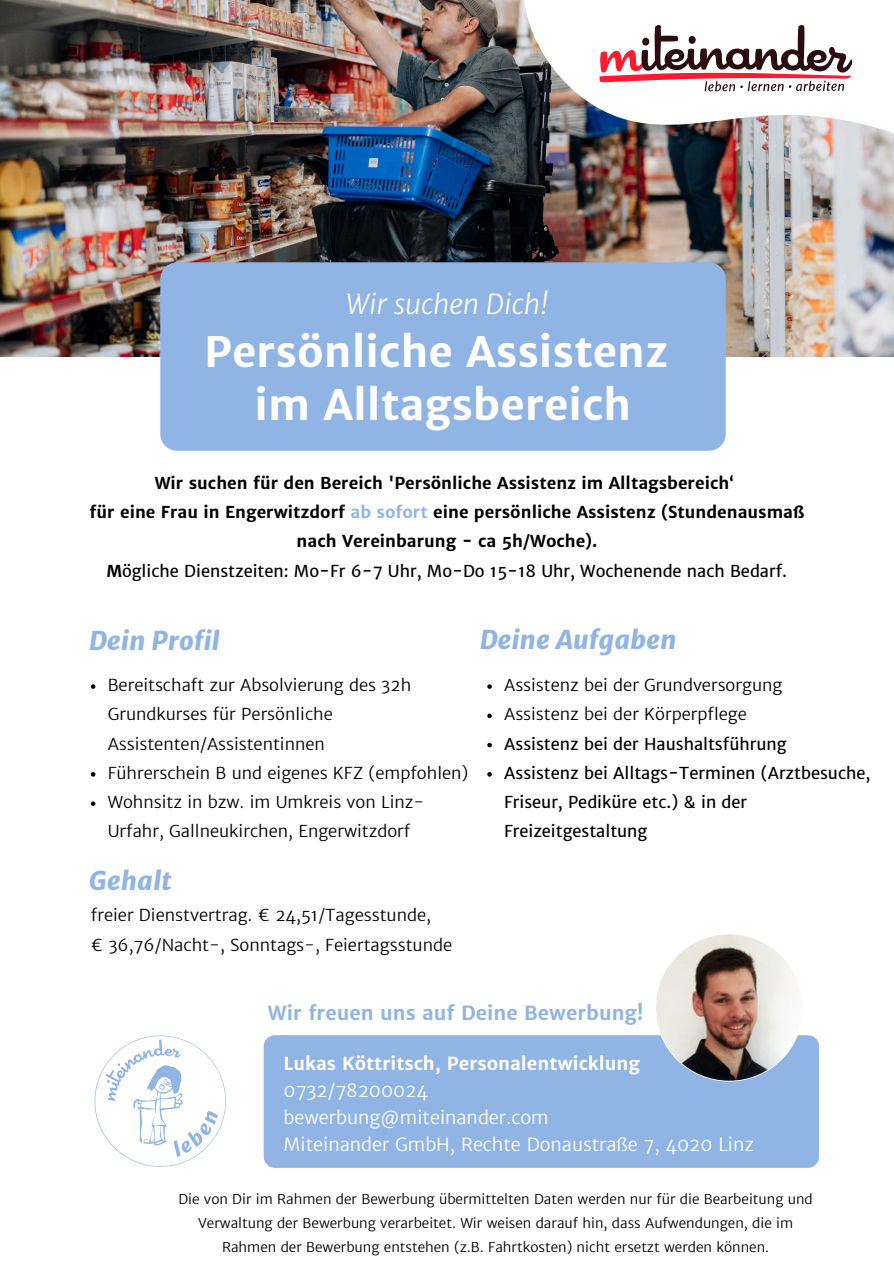
<style>
.page{position:relative;width:894px;height:1264px;background:#fff}
.page>*{position:absolute;margin:0;border:0;box-sizing:border-box;transform-origin:0 0}
.t1{font:700 42px/52.9px "Merriweather Sans";color:#fff;text-align:center}
.t2{font:italic 300 27px "Merriweather Sans";letter-spacing:.005em;color:#fff}
.t3{font:italic 800 25.5px "Merriweather Sans";color:#90b5e5}
.t4{font:700 19.5px "Merriweather Sans";color:#90b5e5}
.t5{font:300 18px/27px "Merriweather Sans";color:#fff}
.t6{font:300 16.5px/29.2px "Merriweather Sans";color:#000}
.t7{font:700 16.5px/29.2px "Merriweather Sans";color:#000;text-align:center}
.t8{font:16.5px/29.2px "Merriweather Sans";color:#000}
.t9{font:300 13.5px/23.7px "Merriweather Sans";color:#000;text-align:center}
.s1{color:#90b5e5}
.s2{font-weight:400}
.s3{font-weight:700}
</style>
<div class="page">
<img style="left:0;top:0;width:893px;height:356px">
<img style="left:490px;top:0;width:403px;height:262px">
<svg style="left:599px;top:25px;width:252px;height:66px"></svg>
<div style="left:160px;top:262px;width:565px;height:189px;background:#90b5e5"></div>
<div style="left:263px;top:1035px;width:555px;height:132px;background:#90b5e5;border-radius:11px"></div>
<img style="left:655px;top:934px;width:147px;height:146px;border-radius:50%">
<svg style="left:95px;top:1035px;width:131px;height:131px"></svg>
<svg style="left:487px;top:684px;width:4px;height:4px"></svg>
<svg style="left:487px;top:713px;width:4px;height:5px"></svg>
<svg style="left:487px;top:743px;width:4px;height:4px"></svg>
<svg style="left:487px;top:772px;width:4px;height:4px"></svg>
<svg style="left:91px;top:684px;width:4px;height:4px"></svg>
<svg style="left:91px;top:772px;width:4px;height:4px"></svg>
<svg style="left:91px;top:801px;width:4px;height:5px"></svg>
<p class="t2" style="left:345px;top:288px;width:204px">Wir suchen Dich!</p>
<p class="t1" style="left:204px;top:326px;width:465px">Persönliche Assistenz im Alltagsbereich</p>
<h3 class="t7" style="left:90px;top:468px;width:716px">Wir suchen für den Bereich 'Persönliche Assistenz im Alltagsbereich‘<br>für eine Frau in Engerwitzdorf <span class="s1">ab sofort</span> eine persönliche Assistenz (Stundenausmaß nach Vereinbarung - ca 5h/Woche).<br>M<span class="s2">ögliche Dienstzeiten: Mo-Fr 6-7 Uhr, Mo-Do 15-18 Uhr, Wochenende nach Bedarf.</span></h3>
<p class="t3" style="left:89px;top:624px;width:132px">Dein Profil</p>
<p class="t6" style="left:108px;top:670px;width:305px">Bereitschaft zur Absolvierung des 32h<br>Grundkurses für Persönliche<br>Assistenten/Assistentinnen</p>
<p class="t6" style="left:108px;top:758px;width:362px">Führerschein B und eigenes KFZ (empfohlen)</p>
<p class="t6" style="left:108px;top:787px;width:318px">Wohnsitz in bzw. im Umkreis von Linz-<br>Urfahr, Gallneukirchen, Engerwitzdorf</p>
<p class="t3" style="left:89px;top:864px;width:84px">Gehalt</p>
<h2 class="t6" style="left:91px;top:901px;width:363px">freier Dienstvertrag. € 24,51/Tagesstunde,<br>€ 36,76/Nacht-, Sonntags-, Feiertagsstunde</h2>
<p class="t3" style="left:479px;top:624px;width:198px">Deine Aufgaben</p>
<h1 class="t6" style="left:504px;top:670px;width:279px">Assistenz bei der Grundversorgung</h1>
<h6 class="t6" style="left:504px;top:700px;width:244px">Assistenz bei der Körperpflege</h6>
<h2 class="t8" style="left:504px;top:729px;width:284px">Assistenz bei der Haushaltsführung</h2>
<p class="t8" style="left:504px;top:758px;width:367px">Assistenz bei Alltags-Terminen (Arztbesuche,<br>Friseur, Pediküre etc.) &amp; in der<br>Freizeitgestaltung</p>
<h2 class="t4" style="left:268px;top:1000px;width:376px">Wir freuen uns auf Deine Bewerbung!</h2>
<h6 class="t5" style="left:283px;top:1049px;width:471px"><span class="s3">Lukas Köttritsch, Personalentwicklung </span>0732/78200024<br>bewerbung@miteinander.com<br>Miteinander GmbH, Rechte Donaustraße 7, 4020 Linz</h6>
<p class="t9" style="left:178px;top:1187px;width:635px">Die von Dir im Rahmen der Bewerbung übermittelten Daten werden nur für die Bearbeitung und<br>Verwaltung der Bewerbung verarbeitet. Wir weisen darauf hin, dass Aufwendungen, die im<br>Rahmen der Bewerbung entstehen (z.B. Fahrtkosten) nicht ersetzt werden können.</p>
</div>
